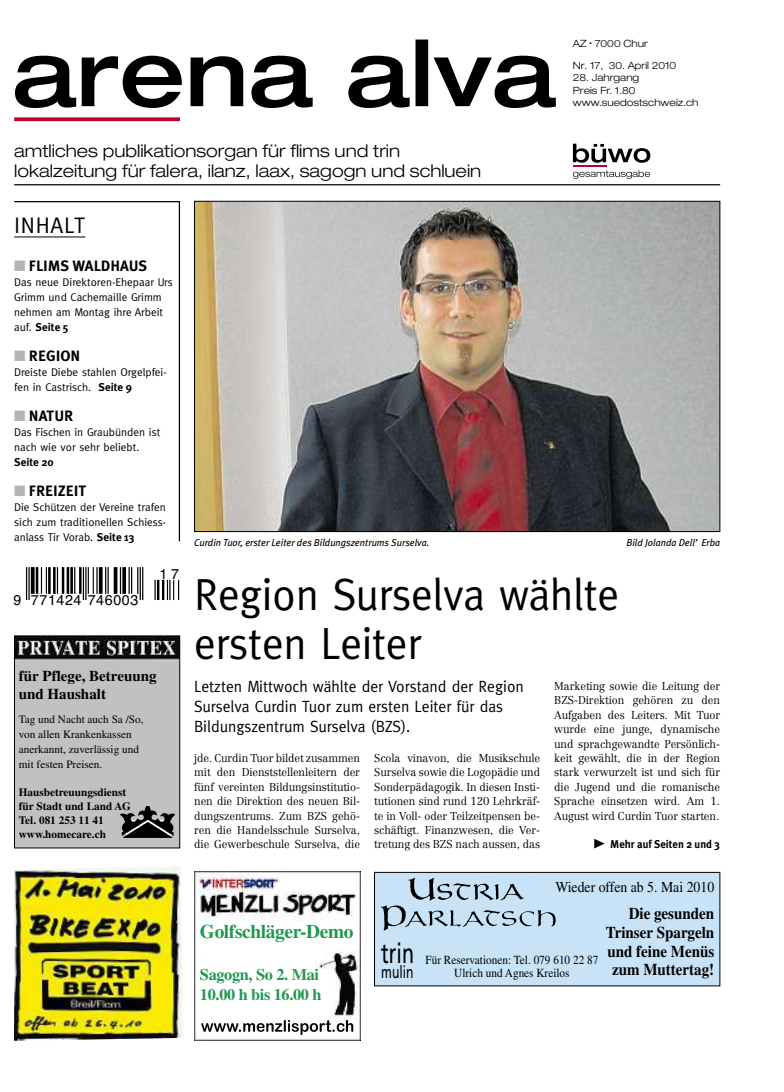
<style>
.page{position:relative;width:784px;height:1092px;background:#fff}
.page>*{position:absolute;margin:0;border:0;box-sizing:border-box;transform-origin:0 0}
.t1{font:45px/48.8px "Meta Normal OV RGVJWA";letter-spacing:-.005em;color:#000;scale:.96 1}
.t2{font:28.12px "Frutiger Roman OV AHVJWA";color:#000;scale:.7 1}
.t3{font:22.5px "Meta Normal OV RGVJWA";letter-spacing:.03em;color:#000}
.t4{font:19.38px "Times Bold OV YGVJWA";letter-spacing:-.02em;color:#22984f}
.t5{font:17.5px/20px "Helvetica Neue Light Ext OV TGVJWA";color:#000}
.t6{font:17.38px "Frutiger Roman OV AHVJWA";color:#000;scale:.7 1}
.t7{font:16.5px/18.8px "Times Bold OV YGVJWA";color:#000;text-align:right;scale:.91 1}
.t8{font:16.25px/20px "Meta Normal OV RGVJWA";color:#000;scale:.96 1}
.t9{font:16.25px/19.5px "Times Bold OV YGVJWA";letter-spacing:-.02em;color:#22984f}
.t10{font:15.12px "Times Roman OV ZGVJWA";color:#000;scale:.91 1}
.t11{font:15px "Meta Plus Bold Roman OV QGVJWA";color:#000}
.t12{font:15px/18px "Times Bold OV YGVJWA";color:#000}
.t13{font:14.25px "Helvetica OV VGVJWA";letter-spacing:.04em;color:#000}
.t14{font:12.38px/13px "Times Roman OV ZGVJWA";color:#000;text-align:center;scale:.91 1}
.t15{font:11.25px/14.4px "Centennial Light OV OGVJWA";letter-spacing:-.005em;color:#000;text-align:justify;scale:.96 1}
.t16{font:11.25px/15px "Meta Normal OV RGVJWA";color:#000}
.t17{font:11.25px/15px "Times Roman OV ZGVJWA";color:#000}
.t18{font:11.25px/13.8px "Times Bold OV YGVJWA";color:#000}
.t19{font:11.25px "Meta Plus Bold Roman OV QGVJWA";color:#000;scale:.96 1}
.t20{font:10px/12.5px "Helvetica Neue Light Ext OV TGVJWA";color:#000}
.t21{font:10px "Meta Plus Book Italic OV SGVJWA";color:#000}
.s1{font-size:5px}
.s2{color:#b5b5b5}
.s3{font-family:"Meta Plus Bold Roman OV QGVJWA"}
.s4{font-family:"Btextra OV PGVJWA"}
</style>
<div class="page">
<img style="left:196px;top:203px;width:521px;height:327px">
<svg style="left:15px;top:40px;width:540px;height:68px"></svg>
<hr style="left:14px;top:184px;width:705px;height:1px;background:#000">
<svg style="left:14px;top:117px;width:166px;height:4px"></svg>
<svg style="left:572px;top:144px;width:78px;height:35px"></svg>
<hr style="left:572px;top:165px;width:33px;height:2px;background:#bd0030">
<svg style="left:26px;top:567px;width:117px;height:33px"></svg>
<hr style="left:154px;top:580px;width:2px;height:20px;background:#000">
<hr style="left:157px;top:580px;width:2px;height:20px;background:#000">
<hr style="left:162px;top:580px;width:2px;height:20px;background:#000">
<svg style="left:167px;top:580px;width:12px;height:20px"></svg>
<hr style="left:14px;top:201px;width:165px;height:1px;background:#000">
<hr style="left:179px;top:201px;width:1px;height:340px;background:#000">
<hr style="left:14px;top:237px;width:71px;height:1px;background:#000">
<img style="left:14px;top:866px;width:169px;height:174px">
<img style="left:16px;top:637px;width:162px;height:209px">
<div style="left:14px;top:635px;width:166px;height:213px;border:1px solid #000"></div>
<img style="left:121px;top:806px;width:53px;height:34px">
<div style="left:374px;top:872px;width:345px;height:113px;background:#c8e3f7"></div>
<div style="left:374px;top:872px;width:345px;height:114px;border:1px solid #000"></div>
<img style="left:408px;top:877px;width:116px;height:24px">
<img style="left:381px;top:905px;width:175px;height:25px">
<img style="left:194px;top:871px;width:166px;height:169px">
<img style="left:201px;top:1019px;width:152px;height:16px">
<div style="left:200px;top:924px;width:158px;height:25px;background:#fff"></div>
<div style="left:200px;top:969px;width:131px;height:39px;background:#fff"></div>
<p class="t20" style="left:572px;top:37px;width:76px">AZ <span class="s1">•</span> 7000 Chur</p>
<p class="t5" style="left:14px;top:141px;width:468px">amtliches publikationsorgan für flims und trin lokalzeitung für falera, ilanz, laax, sagogn und schluein</p>
<p class="t20" style="left:572px;top:59px;width:105px">Nr. 17, 30. April 2010</p>
<p class="t20" style="left:572px;top:72px;width:127px">28. Jahrgang<br>Preis Fr. 1.80 www.suedostschweiz.ch</p>
<p class="t3" style="left:14px;top:212px;width:73px">INHALT</p>
<p class="t11" style="left:14px;top:257px;width:135px"><span class="s2">■</span> FLIMS WALDHAUS</p>
<p class="t16" style="left:14px;top:275px;width:160px">Das neue Direktoren-Ehepaar Urs<br>Grimm und Cachemaille Grimm nehmen am Montag ihre Arbeit auf. <span class="s3">Seite 5</span></p>
<p class="t11" style="left:14px;top:347px;width:68px"><span class="s2">■</span> REGION</p>
<p class="t16" style="left:14px;top:365px;width:154px">Dreiste Diebe stahlen Orgelpfei&shy;fen in Castrisch. <span class="s3">Seite 9</span></p>
<p class="t11" style="left:14px;top:407px;width:61px"><span class="s2">■</span> NATUR</p>
<p class="t16" style="left:14px;top:425px;width:147px">Das Fischen in Graubünden ist nach wie vor sehr beliebt.<br><span class="s3">Seite 20</span></p>
<p class="t11" style="left:14px;top:482px;width:74px"><span class="s2">■</span> FREIZEIT</p>
<p class="t16" style="left:14px;top:500px;width:153px;text-align:justify">Die Schützen der Vereine trafen sich zum traditionellen Schiess&shy;anlass Tir Vorab. <span class="s3">Seite 13</span></p>
<p class="t13" style="left:14px;top:588px;width:126px">9 771424 746003</p>
<p class="t13" style="left:159px;top:561px;width:21px">1 7</p>
<p class="t12" style="left:19px;top:666px;width:139px">für Pflege, Betreuung und Haushalt</p>
<p class="t17" style="left:19px;top:711px;width:126px">Tag und Nacht auch Sa /So, von allen Krankenkassen anerkannt, zuverlässig und mit festen Preisen.</p>
<p class="t18" style="left:19px;top:785px;width:113px">Hausbetreuungsdienst für Stadt und Land AG<br>Tel. 081 253 11 41 www.homecare.ch</p>
<p class="t21" style="left:194px;top:537px;width:236px">Curdin Tuor, erster Leiter des Bildungszentrums Surselva.</p>
<p class="t21" style="left:626px;top:537px;width:95px">Bild Jolanda Dell’ Erba</p>
<p class="t1" style="left:194px;top:570px;width:444px">Region Surselva wählte ersten Leiter</p>
<p class="t8" style="left:194px;top:676px;width:345px">Letzten Mittwoch wählte der Vorstand der Region<br>Surselva Curdin Tuor zum ersten Leiter für das<br>Bildungszentrum Surselva (BZS).</p>
<p class="t15" style="left:194px;top:750px;width:174px">jde. Curdin Tuor bildet zusammen mit den Dienststellenleitern der fünf vereinten Bildungsinstitutio&shy;nen die Direktion des neuen Bil&shy;dungszentrums. Zum BZS gehö&shy;ren die Handelsschule Surselva, die Gewerbeschule Surselva, die</p>
<p class="t15" style="left:374px;top:750px;width:174px">Scola vinavon, die Musikschule Surselva sowie die Logopädie und Sonderpädagogik. In diesen Insti&shy;tutionen sind rund 120 Lehrkräf&shy;te in Voll- oder Teilzeitpensen be&shy;schäftigt. Finanzwesen, die Ver&shy;tretung des BZS nach aussen, das</p>
<p class="t15" style="left:554px;top:679px;width:174px">Marketing sowie die Leitung der BZS-Direktion gehören zu den Aufgaben des Leiters. Mit Tuor wurde eine junge, dynamische und sprachgewandte Persönlich&shy;keit gewählt, die in der Region stark verwurzelt ist und sich für die Jugend und die romanische Sprache einsetzen wird. Am 1.<br>August wird Curdin Tuor starten.</p>
<p class="t19" style="left:594px;top:837px;width:132px"><span class="s4">b</span>Mehr auf Seiten 2 und 3</p>
<p class="t4" style="left:200px;top:920px;width:155px">Golfschläger-Demo</p>
<p class="t9" style="left:200px;top:964px;width:123px">Sagogn, So 2. Mai<br>10.00 h bis 16.00 h</p>
<p class="t10" style="left:555px;top:878px;width:176px">Wieder offen ab 5. Mai 2010</p>
<p class="t7" style="left:605px;top:904px;width:121px">Die gesunden<br>Trinser Spargeln und feine Menüs zum Muttertag!</p>
<p class="t2" style="left:381px;top:936px;width:48px">trin</p>
<p class="t6" style="left:381px;top:961px;width:48px">mulin</p>
<p class="t14" style="left:425px;top:953px;width:191px">Für Reservationen: Tel. 079 610 22 87<br>Ulrich und Agnes Kreilos</p>
</div>
